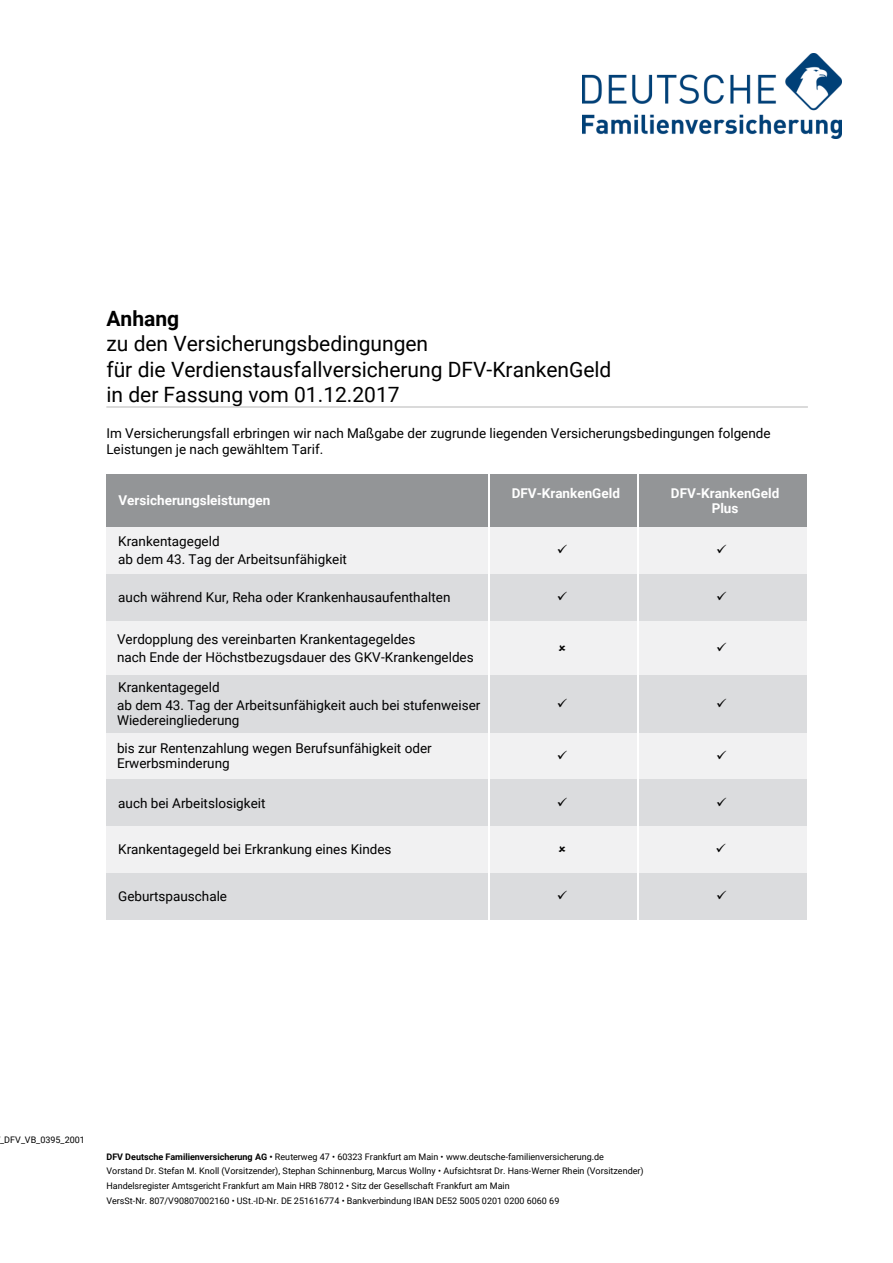
<style>
.page{position:relative;width:893px;height:1263px;background:#fff}
.page>*{position:absolute;margin:0;border:0;box-sizing:border-box;transform-origin:0 0}
.t1{font:21px "Roboto";color:#000}
.t2{font:700 21px "Roboto";color:#000}
.t3{font:13.5px/15.1px "Roboto";color:#000}
.t4{font:700 13.5px "Roboto";color:#fff}
.t5{font:9px/14.7px "Roboto";color:#000}
.s1{font-weight:700}
</style>
<div class="page">
<img style="left:583px;top:53px;width:258px;height:85px">
<div style="left:106px;top:474px;width:382px;height:53px;background:#939597"></div>
<div style="left:489px;top:474px;width:148px;height:53px;background:#939597"></div>
<div style="left:638px;top:474px;width:168px;height:53px;background:#939597"></div>
<hr style="left:488px;top:474px;width:2px;height:53px;background:#fff">
<hr style="left:637px;top:474px;width:2px;height:53px;background:#fff">
<div style="left:106px;top:527px;width:382px;height:47px;background:#f1f1f2"></div>
<div style="left:489px;top:527px;width:148px;height:47px;background:#f1f1f2"></div>
<div style="left:638px;top:527px;width:168px;height:47px;background:#f1f1f2"></div>
<hr style="left:488px;top:527px;width:2px;height:47px;background:#fff">
<hr style="left:637px;top:527px;width:2px;height:47px;background:#fff">
<div style="left:106px;top:574px;width:382px;height:47px;background:#dbdcde"></div>
<div style="left:489px;top:574px;width:148px;height:47px;background:#dbdcde"></div>
<div style="left:638px;top:574px;width:168px;height:47px;background:#dbdcde"></div>
<hr style="left:488px;top:574px;width:2px;height:47px;background:#fff">
<hr style="left:637px;top:574px;width:2px;height:47px;background:#fff">
<div style="left:106px;top:621px;width:382px;height:54px;background:#f1f1f2"></div>
<div style="left:489px;top:621px;width:148px;height:54px;background:#f1f1f2"></div>
<div style="left:638px;top:621px;width:168px;height:54px;background:#f1f1f2"></div>
<hr style="left:488px;top:621px;width:2px;height:54px;background:#fff">
<hr style="left:637px;top:621px;width:2px;height:54px;background:#fff">
<div style="left:106px;top:675px;width:382px;height:58px;background:#dbdcde"></div>
<div style="left:489px;top:675px;width:148px;height:58px;background:#dbdcde"></div>
<div style="left:638px;top:675px;width:168px;height:58px;background:#dbdcde"></div>
<hr style="left:488px;top:675px;width:2px;height:58px;background:#fff">
<hr style="left:637px;top:675px;width:2px;height:58px;background:#fff">
<div style="left:106px;top:733px;width:382px;height:47px;background:#f1f1f2"></div>
<div style="left:489px;top:733px;width:148px;height:47px;background:#f1f1f2"></div>
<div style="left:638px;top:733px;width:168px;height:47px;background:#f1f1f2"></div>
<hr style="left:488px;top:733px;width:2px;height:47px;background:#fff">
<hr style="left:637px;top:733px;width:2px;height:47px;background:#fff">
<div style="left:106px;top:780px;width:382px;height:46px;background:#dbdcde"></div>
<div style="left:489px;top:780px;width:148px;height:46px;background:#dbdcde"></div>
<div style="left:638px;top:780px;width:168px;height:46px;background:#dbdcde"></div>
<hr style="left:488px;top:780px;width:2px;height:46px;background:#fff">
<hr style="left:637px;top:780px;width:2px;height:46px;background:#fff">
<div style="left:106px;top:826px;width:382px;height:47px;background:#f1f1f2"></div>
<div style="left:489px;top:826px;width:148px;height:47px;background:#f1f1f2"></div>
<div style="left:638px;top:826px;width:168px;height:47px;background:#f1f1f2"></div>
<hr style="left:488px;top:826px;width:2px;height:47px;background:#fff">
<hr style="left:637px;top:826px;width:2px;height:47px;background:#fff">
<div style="left:106px;top:873px;width:382px;height:47px;background:#dbdcde"></div>
<div style="left:489px;top:873px;width:148px;height:47px;background:#dbdcde"></div>
<div style="left:638px;top:873px;width:168px;height:47px;background:#dbdcde"></div>
<hr style="left:488px;top:873px;width:2px;height:47px;background:#fff">
<hr style="left:637px;top:873px;width:2px;height:47px;background:#fff">
<hr style="left:106px;top:406px;width:702px;height:2px;background:#bfbfbf">
<p class="t2" style="left:106px;top:307px;width:74px">Anhang</p>
<p class="t1" style="left:106px;top:332px;width:323px">zu den Versicherungsbedingungen</p>
<p class="t1" style="left:106px;top:357px;width:507px">für die Verdienstausfallversicherung DFV-KrankenGeld</p>
<p class="t1" style="left:106px;top:382px;width:295px">in der Fassung vom 01.12.2017</p>
<p class="t3" style="left:106px;top:426px;width:666px">Im Versicherungsfall erbringen wir nach Maßgabe der zugrunde liegenden Versicherungsbedingungen folgende</p>
<p class="t3" style="left:106px;top:442px;width:218px">Leistungen je nach gewähltem Tarif.</p>
<p class="t4" style="left:118px;top:493px;width:153px">Versicherungsleistungen</p>
<p class="t4" style="left:512px;top:485px;width:110px">DFV-KrankenGeld</p>
<p class="t4" style="left:671px;top:485px;width:110px">DFV-KrankenGeld</p>
<p class="t4" style="left:712px;top:500px;width:28px">Plus</p>
<p class="t3" style="left:118px;top:534px;width:103px">Krankentagegeld</p>
<p class="t3" style="left:118px;top:552px;width:230px">ab dem 43. Tag der Arbeitsunfähigkeit</p>
<p class="t3" style="left:118px;top:590px;width:334px">auch während Kur, Reha oder Krankenhausaufenthalten</p>
<p class="t3" style="left:117px;top:632px;width:300px">Verdopplung des vereinbarten Krankentagegeldes</p>
<p class="t3" style="left:117px;top:649px;width:358px">nach Ende der Höchstbezugsdauer des GKV-Krankengeldes</p>
<p class="t3" style="left:118px;top:680px;width:103px">Krankentagegeld</p>
<p class="t3" style="left:117px;top:698px;width:365px">ab dem 43. Tag der Arbeitsunfähigkeit auch bei stufenweiser<br>Wiedereingliederung</p>
<p class="t3" style="left:117px;top:741px;width:316px">bis zur Rentenzahlung wegen Berufsunfähigkeit oder<br>Erwerbsminderung</p>
<p class="t3" style="left:118px;top:795px;width:149px">auch bei Arbeitslosigkeit</p>
<p class="t3" style="left:118px;top:842px;width:275px">Krankentagegeld bei Erkrankung eines Kindes</p>
<p class="t3" style="left:118px;top:889px;width:110px">Geburtspauschale</p>
<p class="t5" style="left:0;top:1132px;width:86px">_DFV_VB_0395_2001</p>
<p class="t5" style="left:106px;top:1149px;width:539px"><span class="s1">DFV Deutsche Familienversicherung AG •</span> Reuterweg 47 • 60323 Frankfurt am Main • www.deutsche-familienversicherung.de<br>Vorstand Dr. Stefan M. Knoll (Vorsitzender), Stephan Schinnenburg, Marcus Wollny • Aufsichtsrat Dr. Hans-Werner Rhein (Vorsitzender)<br>Handelsregister Amtsgericht Frankfurt am Main HRB 78012 • Sitz der Gesellschaft Frankfurt am Main<br>VersSt-Nr. 807/V90807002160 • USt.-ID-Nr. DE 251616774 • Bankverbindung IBAN DE52 5005 0201 0200 6060 69</p>
</div>
